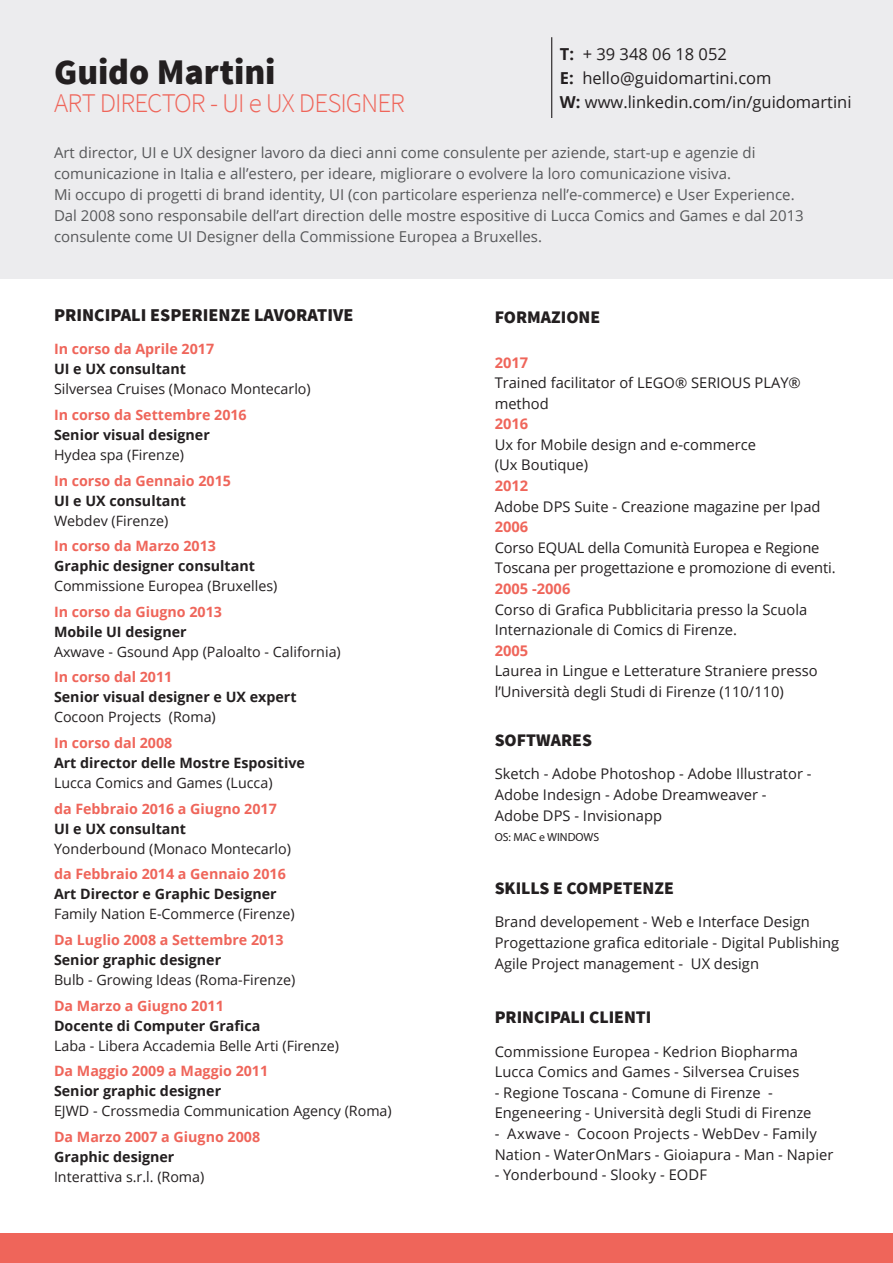
<style>
.page{position:relative;width:893px;height:1263px;background:#fff}
.page>*{position:absolute;margin:0;border:0;box-sizing:border-box;transform-origin:0 0}
.t1{font:900 36px "Source Sans Pro";letter-spacing:-.005em;color:#231f20}
.t2{font:300 27px "Source Sans Pro";letter-spacing:-.035em;color:#ef655a}
.t3{font:900 18px "Source Sans Pro";color:#231f20}
.t4{font:900 17.7px "Source Sans Pro";color:#231f20}
.t5{font:16.5px "Open Sans";color:#231f20}
.t6{font:15px/21px "Open Sans";color:#57585a}
.t7{font:14.7px/20.5px "Open Sans";color:#231f20}
.t8{font:700 14.7px "Open Sans";color:#ef655a}
.t9{font:14.25px "Open Sans";color:#231f20}
.t10{font:700 14.25px/20px "Open Sans";color:#ef655a}
.t11{font:700 14.25px "Open Sans";color:#231f20}
.t12{font:11.7px "Myriad Pro";color:#231f20}
.s1{font-weight:700}
.s2{color:#231f20}
.s3{font-weight:700;color:#ef655a}
</style>
<div class="page">
<div style="left:0;top:0;width:893px;height:279px;background:#ececee"></div>
<hr style="left:551px;top:37px;width:1px;height:81px;background:#231f20">
<div style="left:0;top:1234px;width:893px;height:29px;background:#ef655a"></div>
<p class="t1" style="left:54px;top:49px;width:223px">Guido Martini</p>
<p class="t2" style="left:54px;top:86px;width:353px">ART DIRECTOR - UI e UX DESIGNER</p>
<p class="t5" style="left:560px;top:43px;width:168px"><span class="s1">T:</span> + 39 348 06 18 052</p>
<p class="t5" style="left:560px;top:67px;width:213px"><span class="s1">E:</span> hello@guidomartini.com</p>
<p class="t5" style="left:560px;top:91px;width:293px"><span class="s1">W:</span> www.linkedin.com/in/guidomartini</p>
<p class="t6" style="left:54px;top:141px;width:742px">Art director, UI e UX designer lavoro da dieci anni come consulente per aziende, start-up e agenzie di comunicazione in Italia e all’estero, per ideare, migliorare o evolvere la loro comunicazione visiva.<br>Mi occupo di progetti di brand identity, UI (con particolare esperienza nell’e-commerce) e User Experience.</p>
<p class="t6" style="left:54px;top:204px;width:751px">Dal 2008 sono responsabile dell’art direction delle mostre espositive di Lucca Comics and Games e dal 2013 consulente come UI Designer della Commissione Europea a Bruxelles.</p>
<p class="t3" style="left:54px;top:303px;width:301px">PRINCIPALI ESPERIENZE LAVORATIVE</p>
<p class="t10" style="left:54px;top:339px;width:162px">In corso da Aprile 2017</p>
<p class="t11" style="left:54px;top:359px;width:134px">UI e UX consultant</p>
<p class="t9" style="left:54px;top:379px;width:258px">Silversea Cruises (Monaco Montecarlo)</p>
<p class="t10" style="left:54px;top:404px;width:194px">In corso da Settembre 2016</p>
<p class="t11" style="left:54px;top:425px;width:157px">Senior visual designer</p>
<p class="t9" style="left:54px;top:445px;width:131px">Hydea spa (Firenze)</p>
<p class="t10" style="left:54px;top:470px;width:179px">In corso da Gennaio 2015</p>
<p class="t11" style="left:54px;top:490px;width:134px">UI e UX consultant</p>
<p class="t9" style="left:54px;top:511px;width:116px">Webdev (Firenze)</p>
<p class="t10" style="left:54px;top:536px;width:164px">In corso da Marzo 2013</p>
<p class="t11" style="left:54px;top:556px;width:202px">Graphic designer consultant</p>
<p class="t9" style="left:54px;top:576px;width:225px">Commissione Europea (Bruxelles)</p>
<p class="t10" style="left:54px;top:601px;width:170px">In corso da Giugno 2013</p>
<p class="t11" style="left:54px;top:621px;width:134px">Mobile UI designer</p>
<p class="t9" style="left:54px;top:642px;width:288px">Axwave - Gsound App (Paloalto - California)</p>
<p class="t10" style="left:54px;top:667px;width:120px">In corso dal 2011</p>
<p class="t11" style="left:54px;top:687px;width:244px">Senior visual designer e UX expert</p>
<p class="t9" style="left:54px;top:707px;width:163px">Cocoon Projects (Roma)</p>
<p class="t10" style="left:54px;top:732px;width:120px">In corso dal 2008</p>
<p class="t11" style="left:54px;top:753px;width:252px">Art director delle Mostre Espositive</p>
<p class="t9" style="left:54px;top:773px;width:220px">Lucca Comics and Games (Lucca)</p>
<p class="t10" style="left:54px;top:798px;width:224px">da Febbraio 2016 a Giugno 2017</p>
<p class="t11" style="left:54px;top:818px;width:134px">UI e UX consultant</p>
<p class="t9" style="left:54px;top:839px;width:239px">Yonderbound (Monaco Montecarlo)</p>
<p class="t10" style="left:54px;top:864px;width:233px">da Febbraio 2014 a Gennaio 2016</p>
<p class="t11" style="left:54px;top:884px;width:224px">Art Director e Graphic Designer</p>
<p class="t9" style="left:54px;top:904px;width:242px">Family Nation E-Commerce (Firenze)</p>
<p class="t10" style="left:54px;top:929px;width:231px">Da Luglio 2008 a Settembre 2013</p>
<p class="t11" style="left:54px;top:950px;width:169px">Senior graphic designer</p>
<p class="t9" style="left:54px;top:970px;width:243px">Bulb - Growing Ideas (Roma-Firenze)</p>
<p class="t10" style="left:54px;top:995px;width:171px">Da Marzo a Giugno 2011</p>
<p class="t11" style="left:54px;top:1015px;width:208px">Docente di Computer Grafica</p>
<p class="t9" style="left:54px;top:1035px;width:287px">Laba - Libera Accademia Belle Arti (Firenze)</p>
<p class="t10" style="left:54px;top:1061px;width:216px">Da Maggio 2009 a Maggio 2011</p>
<p class="t11" style="left:54px;top:1081px;width:169px">Senior graphic designer</p>
<p class="t9" style="left:54px;top:1101px;width:339px">EJWD - Crossmedia Communication Agency (Roma)</p>
<p class="t10" style="left:54px;top:1126px;width:208px">Da Marzo 2007 a Giugno 2008<br><span class="s2">Graphic designer</span></p>
<p class="t9" style="left:54px;top:1167px;width:152px">Interattiva s.r.l. (Roma)</p>
<p class="t4" style="left:495px;top:305px;width:107px">FORMAZIONE</p>
<p class="t8" style="left:495px;top:352px;width:35px">2017</p>
<p class="t7" style="left:495px;top:372px;width:308px">Trained facilitator of LEGO® SERIOUS PLAY® method</p>
<p class="t7" style="left:495px;top:413px;width:263px"><span class="s3">2016<br></span>Ux for Mobile design and e-commerce (Ux Boutique)</p>
<p class="t8" style="left:495px;top:475px;width:35px">2012</p>
<p class="t7" style="left:495px;top:496px;width:327px">Adobe DPS Suite - Creazione magazine per Ipad</p>
<p class="t8" style="left:495px;top:516px;width:35px">2006</p>
<p class="t7" style="left:495px;top:537px;width:342px">Corso EQUAL della Comunità Europea e Regione<br>Toscana per progettazione e promozione di eventi.</p>
<p class="t8" style="left:495px;top:578px;width:77px">2005 -2006</p>
<p class="t7" style="left:495px;top:599px;width:314px">Corso di Grafica Pubblicitaria presso la Scuola<br>Internazionale di Comics di Firenze.</p>
<p class="t8" style="left:495px;top:640px;width:35px">2005</p>
<p class="t7" style="left:495px;top:660px;width:324px">Laurea in Lingue e Letterature Straniere presso l’Università degli Studi di Firenze (110/110)</p>
<p class="t4" style="left:495px;top:728px;width:99px">SOFTWARES</p>
<p class="t7" style="left:495px;top:763px;width:318px">Sketch - Adobe Photoshop - Adobe Illustrator -<br>Adobe Indesign - Adobe Dreamweaver -<br>Adobe DPS - Invisionapp</p>
<p class="t12" style="left:495px;top:830px;width:106px">OS: MAC e WINDOWS</p>
<p class="t4" style="left:495px;top:876px;width:181px">SKILLS E COMPETENZE</p>
<p class="t7" style="left:495px;top:911px;width:317px">Brand developement - Web e Interface Design</p>
<p class="t7" style="left:495px;top:932px;width:346px">Progettazione grafica editoriale - Digital Publishing<br>Agile Project management - UX design</p>
<p class="t4" style="left:495px;top:1005px;width:158px">PRINCIPALI CLIENTI</p>
<p class="t7" style="left:495px;top:1040px;width:305px">Commissione Europea - Kedrion Biopharma</p>
<p class="t7" style="left:495px;top:1061px;width:306px">Lucca Comics and Games - Silversea Cruises</p>
<p class="t7" style="left:495px;top:1082px;width:318px">- Regione Toscana - Comune di Firenze -<br>Engeneering - Università degli Studi di Firenze</p>
<p class="t7" style="left:495px;top:1123px;width:340px">- Axwave - Cocoon Projects - WebDev - Family<br>Nation - WaterOnMars - Gioiapura - Man - Napier</p>
<p class="t7" style="left:495px;top:1164px;width:214px">- Yonderbound - Slooky - EODF</p>
</div>
